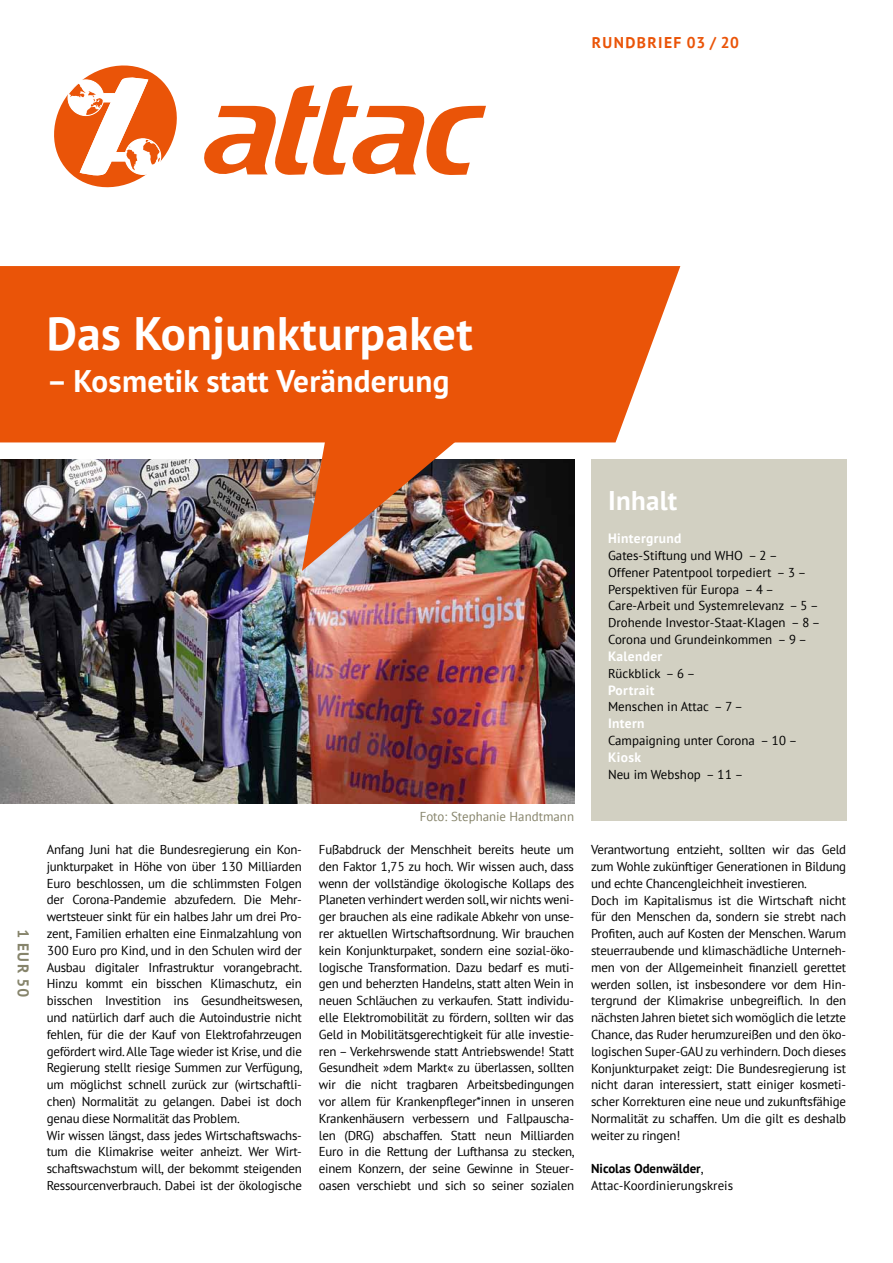
<style>
.page{position:relative;width:893px;height:1263px;background:#fff}
.page>*{position:absolute;margin:0;border:0;box-sizing:border-box;transform-origin:0 0}
.t1{font:46.8px "Attac Serifenlos Bold";letter-spacing:.01em;color:#fff}
.t2{font:31.2px "Attac Serifenlos Bold";letter-spacing:.01em;color:#fff}
.t3{font:27px "Attac Serifenlos Bold";letter-spacing:.01em;color:#fff}
.t4{font:15.6px "Attac Serifenlos Bold";letter-spacing:.05em;color:#ea5408}
.t5{font:15.6px "Attac Serifenlos Bold";color:#86846b}
.t6{font:13.5px "Attac Serifenlos Bold";letter-spacing:.025em;color:#fff}
.t7{font:12.9px/16.8px "Attac Serifenlos Regular";letter-spacing:-.02em;color:#000}
.t8{font:12.9px/16.8px "Attac Serifenlos Regular";color:#000}
.t9{font:12.9px "Attac Serifenlos Regular";color:#86846b}
.t10{font:12.9px "Attac Serifenlos Bold";color:#000}
.s1{font-family:"Attac Serifenlos Regular"}
</style>
<div class="page">
<svg style="left:54px;top:65px;width:432px;height:123px"></svg>
<div style="left:591px;top:459px;width:255px;height:361px;background:#d2d0c2"></div>
<div style="left:0;top:266px;width:680px;height:176px;background:#ea5408"></div>
<img style="left:0;top:459px;width:574px;height:345px">
<img style="left:302px;top:434px;width:163px;height:137px">
<p class="t4" style="left:592px;top:32px;width:23px">Rund</p>
<p class="t4" style="left:637px;top:32px;width:104px">brief 03/20</p>
<h1 class="t1" style="left:47px;top:302px;width:428px">Das Konjunkturpaket</h1>
<h2 class="t2" style="left:47px;top:360px;width:404px">– Kosmetik statt Veränderung</h2>
<p class="t5" style="left:34px;top:928px;width:70px;rotate:90deg">1 EUR 50</p>
<p class="t7" style="left:47px;top:841px;width:257px">Anfang Juni hat die Bundesregierung ein Kon&shy;junkturpaket in Höhe von über 130 Milliarden Euro beschlossen, um die schlimmsten Folgen der Corona-Pandemie abzufedern. Die Mehr&shy;wertsteuer sinkt für ein halbes Jahr um drei Pro&shy;zent, Familien erhalten eine Einmalzahlung von 300 Euro pro Kind, und in den Schulen wird der Ausbau digitaler Infrastruktur vorangebracht.<br>Hinzu kommt ein bisschen Klimaschutz, ein bisschen Investition ins Gesundheitswesen, und natürlich darf auch die Autoindustrie nicht fehlen, für die der Kauf von Elektrofahrzeugen gefördert wird. Alle Tage wieder ist Krise, und die Regierung stellt riesige Summen zur Verfügung, um möglichst schnell zurück zur (wirtschaftli&shy;chen) Normalität zu gelangen. Dabei ist doch genau diese Normalität das Problem.<br>Wir wissen längst, dass jedes Wirtschaftswachs&shy;tum die Klimakrise weiter anheizt. Wer Wirt&shy;schaftswachstum will, der bekommt steigenden Ressourcenverbrauch. Dabei ist der ökologische</p>
<p class="t9" style="left:420px;top:808px;width:156px">Foto: Stephanie Handtmann</p>
<p class="t7" style="left:319px;top:841px;width:257px;text-align:justify">Fußabdruck der Menschheit bereits heute um den Faktor 1,75 zu hoch. Wir wissen auch, dass wenn der vollständige ökologische Kollaps des Planeten verhindert werden soll, wir nichts weni&shy;ger brauchen als eine radikale Abkehr von unse&shy;rer aktuellen Wirtschaftsordnung. Wir brauchen kein Konjunkturpaket, sondern eine sozial-öko&shy;logische Transformation. Dazu bedarf es muti&shy;gen und beherzten Handelns, statt alten Wein in neuen Schläuchen zu verkaufen. Statt individu&shy;elle Elektromobilität zu fördern, sollten wir das Geld in Mobilitätsgerechtigkeit für alle investie&shy;ren – Verkehrswende statt Antriebswende! Statt Gesundheit »dem Markt« zu überlassen, sollten wir die nicht tragbaren Arbeitsbedingungen vor allem für Krankenpfleger*innen in unseren Krankenhäusern verbessern und Fallpauscha&shy;len (DRG) abschaffen. Statt neun Milliarden Euro in die Rettung der Lufthansa zu stecken, einem Konzern, der seine Gewinne in Steuer&shy;oasen verschiebt und sich so seiner sozialen</p>
<h3 class="t3" style="left:608px;top:482px;width:71px">Inhalt</h3>
<p class="t6" style="left:608px;top:530px;width:75px">Hintergrund</p>
<p class="t8" style="left:608px;top:547px;width:214px">Gates-Stiftung und WHO – 2 –<br>Offener Patentpool torpediert – 3 –<br>Perspektiven für Europa – 4 –<br>Care-Arbeit und Systemrelevanz – 5 –<br>Drohende Investor-Staat-Klagen – 8 –<br>Corona und Grundeinkommen – 9 –</p>
<p class="t6" style="left:608px;top:647px;width:56px">Kalender</p>
<p class="t8" style="left:608px;top:664px;width:89px">Rückblick – 6 –</p>
<p class="t6" style="left:608px;top:681px;width:48px">Portrait</p>
<p class="t8" style="left:608px;top:698px;width:136px">Menschen in Attac – 7 –</p>
<p class="t6" style="left:608px;top:714px;width:38px">Intern</p>
<p class="t8" style="left:608px;top:732px;width:191px">Campaigning unter Corona – 10 –</p>
<p class="t6" style="left:608px;top:748px;width:34px">Kiosk</p>
<p class="t8" style="left:608px;top:765px;width:137px">Neu im Webshop – 11 –</p>
<p class="t7" style="left:591px;top:841px;width:257px">Verantwortung entzieht, sollten wir das Geld zum Wohle zukünftiger Generationen in Bildung und echte Chancengleichheit investieren.<br>Doch im Kapitalismus ist die Wirtschaft nicht für den Menschen da, sondern sie strebt nach Profiten, auch auf Kosten der Menschen. Warum steuerraubende und klimaschädliche Unterneh&shy;men von der Allgemeinheit finanziell gerettet werden sollen, ist insbesondere vor dem Hin&shy;tergrund der Klimakrise unbegreiflich. In den nächsten Jahren bietet sich womöglich die letzte Chance, das Ruder herumzureißen und den öko&shy;logischen Super-GAU zu verhindern. Doch dieses Konjunkturpaket zeigt: Die Bundesregierung ist nicht daran interessiert, statt einiger kosmeti&shy;scher Korrekturen eine neue und zukunftsfähige Normalität zu schaffen. Um die gilt es deshalb weiter zu ringen!</p>
<p class="t10" style="left:591px;top:1160px;width:114px">Nicolas Odenwälder<span class="s1">,</span></p>
<p class="t8" style="left:591px;top:1177px;width:144px">Attac-Koordinierungskreis</p>
</div>
